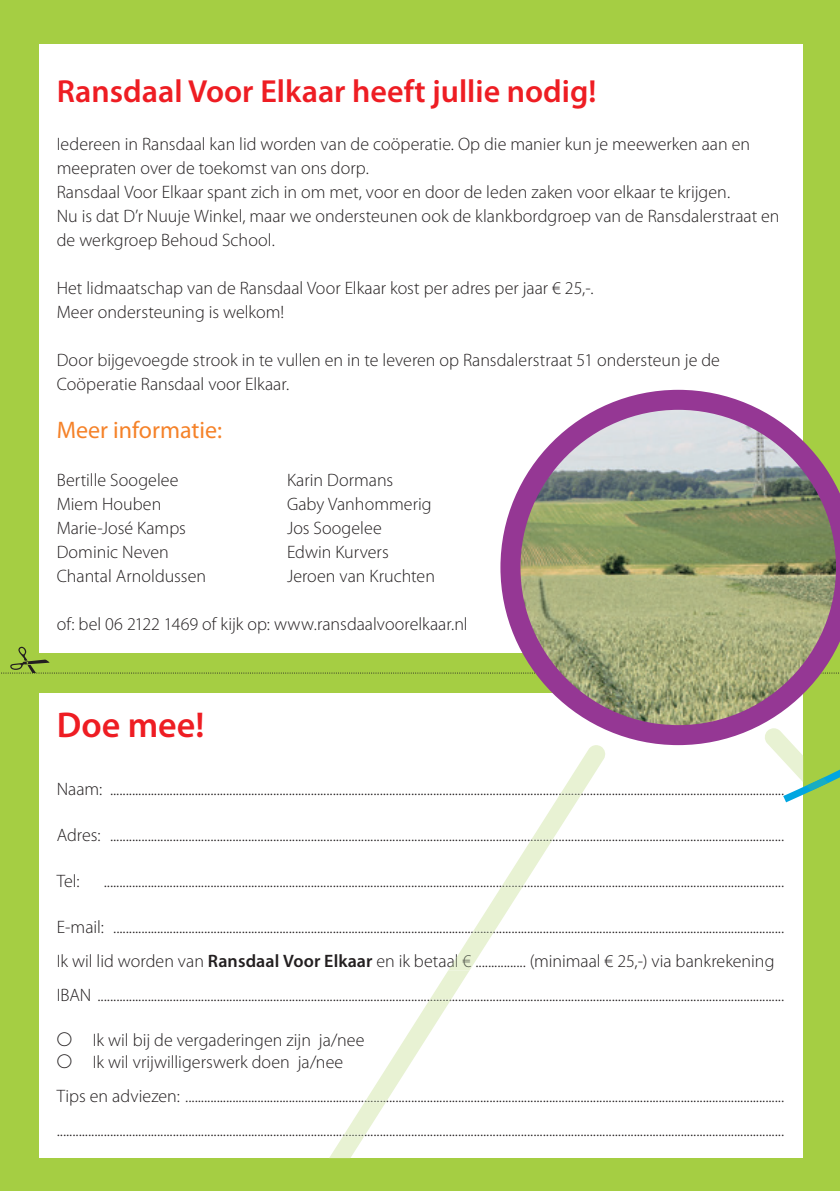
<style>
.page{position:relative;width:840px;height:1191px;background:#fff}
.page>*{position:absolute;margin:0;border:0;box-sizing:border-box;transform-origin:0 0}
.t1{font:600 36px "Myriad Pro";color:#ee1d23}
.t2{font:600 32px "Myriad Pro";color:#ee1d23}
.t3{font:24px "Myriad Pro";color:#f58229}
.t4{font:300 18px "Myriad Pro";letter-spacing:.005em;color:#53584d}
.t5{font:300 18px/24px "Myriad Pro";color:#231f20}
.s1{font-weight:600}
.s2{color:#53584d}
.s3{font-family:"Futura"}
.s4{color:#231f20}
</style>
<div class="page">
<div style="left:0;top:0;width:839px;height:1191px;background:#a5ce43"></div>
<div style="left:40px;top:44px;width:762px;height:609px;background:#fff"></div>
<div style="left:40px;top:693px;width:762px;height:465px;background:#fff"></div>
<svg style="left:802px;top:82px;width:1px;height:308px"></svg>
<svg style="left:329px;top:1158px;width:21px;height:1px"></svg>
<svg style="left:329px;top:745px;width:276px;height:413px"></svg>
<svg style="left:559px;top:793px;width:22px;height:2px"></svg>
<svg style="left:530px;top:839px;width:22px;height:2px"></svg>
<svg style="left:501px;top:885px;width:22px;height:2px"></svg>
<svg style="left:471px;top:931px;width:23px;height:2px"></svg>
<svg style="left:448px;top:954px;width:31px;height:16px"></svg>
<svg style="left:428px;top:999px;width:23px;height:2px"></svg>
<svg style="left:364px;top:1100px;width:23px;height:2px"></svg>
<svg style="left:343px;top:1134px;width:22px;height:2px"></svg>
<svg style="left:769px;top:745px;width:70px;height:80px"></svg>
<svg style="left:1px;top:647px;width:839px;height:26px"></svg>
<svg style="left:500px;top:390px;width:339px;height:355px"></svg>
<p class="t2" style="left:57px;top:71px;width:541px">Ransdaal Voor Elkaar heeft jullie nodig!</p>
<p class="t5" style="left:57px;top:132px;width:723px">Iedereen in Ransdaal kan lid worden van de coöperatie. Op die manier kun je meewerken aan en meepraten over de toekomst van ons dorp.<br>Ransdaal Voor Elkaar spant zich in om met, voor en door de leden zaken voor elkaar te krijgen.<br>Nu is dat D’r Nuuje Winkel, maar we ondersteunen ook de klankbordgroep van de Ransdalerstraat en de werkgroep Behoud School.</p>
<p class="t5" style="left:57px;top:275px;width:538px">Het lidmaatschap van de Ransdaal Voor Elkaar kost per adres per jaar € 25,-.<br>Meer ondersteuning is welkom!</p>
<p class="t5" style="left:57px;top:347px;width:664px">Door bijgevoegde strook in te vullen en in te leveren op Ransdalerstraat 51 ondersteun je de<br>Coöperatie Ransdaal voor Elkaar.</p>
<p class="t3" style="left:57px;top:415px;width:167px">Meer informatie:</p>
<p class="t5" style="left:57px;top:468px;width:123px">Bertille Soogelee</p>
<p class="t5" style="left:287px;top:468px;width:108px">Karin Dormans</p>
<p class="t5" style="left:57px;top:491px;width:106px">Miem Houben</p>
<p class="t5" style="left:287px;top:491px;width:146px">Gaby Vanhommerig</p>
<p class="t5" style="left:57px;top:515px;width:131px">Marie-José Kamps</p>
<p class="t5" style="left:287px;top:515px;width:96px">Jos Soogelee</p>
<p class="t5" style="left:57px;top:539px;width:114px">Dominic Neven</p>
<p class="t5" style="left:287px;top:539px;width:103px">Edwin Kurvers</p>
<p class="t5" style="left:57px;top:563px;width:151px">Chantal Arnoldussen</p>
<p class="t5" style="left:287px;top:563px;width:149px">Jeroen van Kruchten</p>
<p class="t5" style="left:57px;top:611px;width:412px">of: bel 06 2122 1469 of kijk op: www.ransdaalvoorelkaar.nl</p>
<p class="t1" style="left:57px;top:702px;width:149px">Doe mee!</p>
<p class="t5" style="left:57px;top:776px;width:709px">Naam: .. .. .. .. .. .. .. .. .. .. .. .. .. .. .. .. .. .. .. .. .. .. .. .. .. .. .. ..</p>
<p class="t5" style="left:57px;top:822px;width:709px">Adres: .. .. .. .. .. .. .. .. .. .. .. .. .. .. .. .. .. .. .. .. .. .. .. .. .. .. .. ..</p>
<p class="t5" style="left:57px;top:868px;width:24px">Tel:</p>
<p class="t5" style="left:110px;top:868px;width:656px">.. .. .. .. .. .. .. .. .. .. .. .. .. .. .. .. .. .. .. .. .. .. .. .. .. .. .. ..</p>
<p class="t5" style="left:57px;top:914px;width:49px">E-mail:</p>
<p class="t5" style="left:57px;top:909px;width:718px;line-height:34px;text-indent:75px">.. .. .. .. .. .. .. .. .. .. .. .. .. .. .. .. .. .. .. .. .. .. .. .. .. .. ..<br>Ik wil lid worden van <span class="s1">Ransdaal Voor Elkaar</span> <span class="s2">en ik betaal € ................ (minimaal € 25,-) via bankrekening</span></p>
<p class="t4" style="left:110px;top:778px;width:675px">.......................................................................................................................................................................................................................</p>
<p class="t4" style="left:110px;top:824px;width:675px">.......................................................................................................................................................................................................................</p>
<p class="t4" style="left:104px;top:870px;width:681px">.........................................................................................................................................................................................................................</p>
<p class="t4" style="left:113px;top:916px;width:672px">......................................................................................................................................................................................................................</p>
<p class="t5" style="left:57px;top:943px;width:709px;line-height:34px;text-indent:428px">.. ..<br>IBAN .. .. .. .. .. .. .. .. .. .. .. .. .. .. .. .. .. .. .. .. .. .. .. .. .. .. .. ..</p>
<p class="t5" style="left:57px;top:1029px;width:309px;line-height:21.6px"><span class="s3">O</span> Ik wil bij de vergaderingen zijn ja/nee<br><span class="s3">O</span> Ik wil vrijwilligerswerk doen ja/nee</p>
<p class="t4" style="left:57px;top:1085px;width:728px"><span class="s4">Tips en adviezen:</span> ...............................................................................................................................................................................................</p>
<p class="t4" style="left:97px;top:984px;width:687px">...........................................................................................................................................................................................................................</p>
<p class="t5" style="left:60px;top:1078px;width:706px;line-height:34px;text-align:right">.. .. .. .. .. .. .. .. .. .. .. .. .. .. .. .. .. .. .. .. .. .. .. ..<br>.. .. .. .. .. .. .. .. .. .. .. .. .. .. .. .. .. .. .. .. .. .. .. .. .. .. .. .. .. ..</p>
<p class="t4" style="left:57px;top:1119px;width:728px">........................................................................................................................................................................................................................................</p>
</div>
